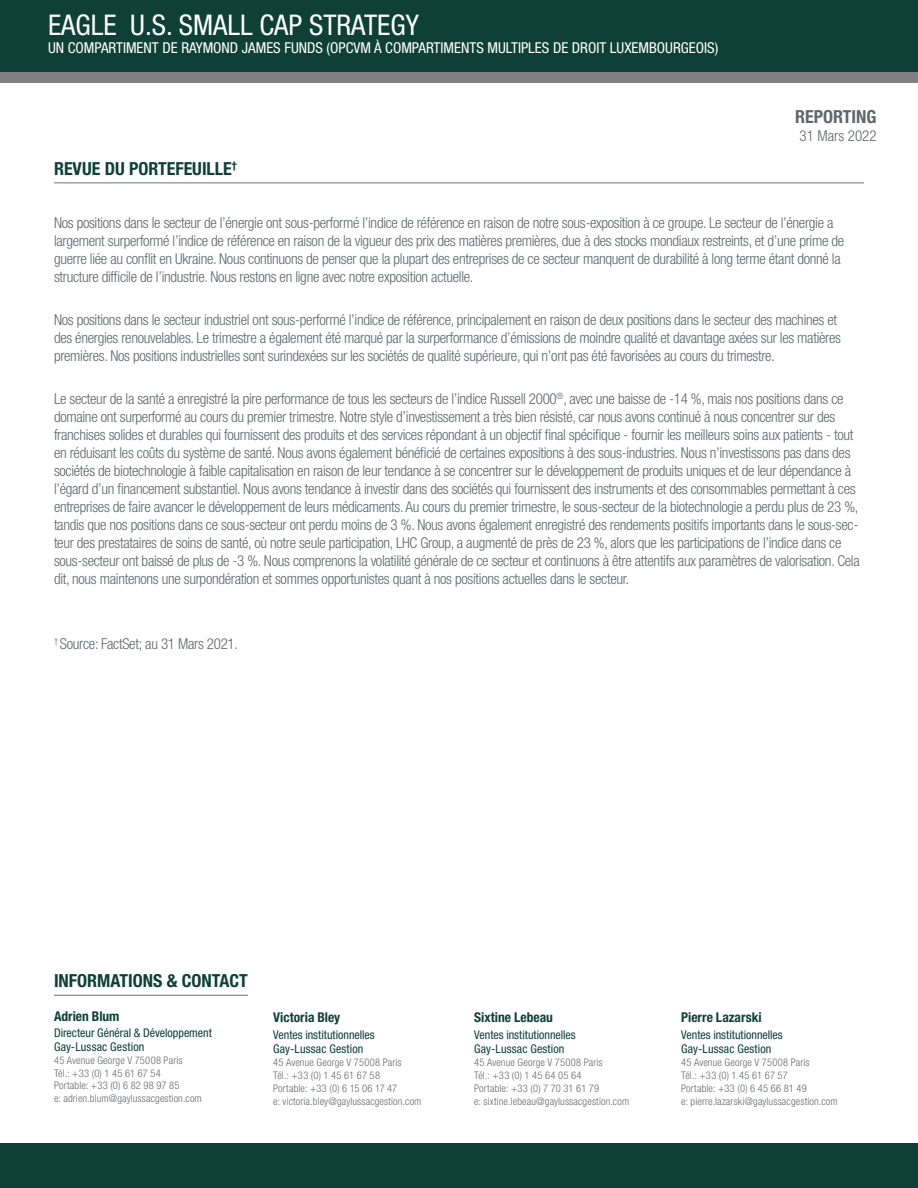
<style>
.page{position:relative;width:918px;height:1188px;background:#fff}
.page>*{position:absolute;margin:0;border:0;box-sizing:border-box;transform-origin:0 0}
.t1{font:condensed 28.5px "Helvetica Neue LT Std";color:#fff}
.Header__Bottom_Line{font:700 condensed 18px "Helvetica Neue LT Std";color:#0e4036}
.t2{font:700 condensed 18px "Helvetica Neue LT Std";color:#63656a}
.t3{font:300 condensed 15px/18px "Helvetica Neue LT Std";letter-spacing:-.02em;color:#63656a}
.t4{font:condensed 15px "Helvetica Neue LT Std";color:#fff}
.t5{font:300 condensed 15px "Helvetica Neue LT Std";color:#63656a}
.S__01__Names_Title{font:700 condensed 13.5px "Helvetica Neue LT Std";color:#0e4036}
.S__01__Names_Subtitl{font:condensed 12px "Helvetica Neue LT Std";color:#0e4036}
.S__03__Bullet{font:condensed 12px "Helvetica Neue LT Std";letter-spacing:.015em;color:#0e4036}
.S__03__Bullet-2{font:300 condensed 10.5px "Helvetica Neue LT Std";letter-spacing:.015em;color:#68696c}
.S__03__Bullet-3{font:300 condensed 10.5px "Helvetica Neue LT Std";letter-spacing:.035em;color:#68696c}
</style>
<div class="page">
<div style="left:0;top:1143px;width:918px;height:45px;background:#0e4036"></div>
<div style="left:0;top:24px;width:918px;height:58px;background:#808083"></div>
<div style="left:0;top:0;width:918px;height:72px;background:#0e4036"></div>
<hr style="left:54px;top:182px;width:810px;height:1px;background:#808285">
<hr style="left:54px;top:995px;width:194px;height:1px;background:#808285">
<p class="t1" style="left:48px;top:9px;width:372px">EAGLE U.S. SMALL CAP STRATEGY</p>
<p class="t4" style="left:48px;top:39px;width:672px">UN COMPARTIMENT DE RAYMOND JAMES FUNDS (OPCVM À COMPARTIMENTS MULTIPLES DE DROIT LUXEMBOURGEOIS)</p>
<p class="Header__Bottom_Line" style="left:54px;top:157px;width:185px">REVUE DU PORTEFEUILLE<sup>†</sup></p>
<p class="t2" style="left:795px;top:106px;width:83px">REPORTING</p>
<p class="t5" style="left:800px;top:127px;width:79px">31 Mars 2022</p>
<p class="t3" style="left:54px;top:213px;width:792px">Nos positions dans le secteur de l’énergie ont sous-performé l’indice de référence en raison de notre sous-exposition à ce groupe. Le secteur de l’énergie a largement surperformé l’indice de référence en raison de la vigueur des prix des matières premières, due à des stocks mondiaux restreints, et d’une prime de guerre liée au conflit en Ukraine. Nous continuons de penser que la plupart des entreprises de ce secteur manquent de durabilité à long terme étant donné la structure difficile de l’industrie. Nous restons en ligne avec notre exposition actuelle.</p>
<p class="t3" style="left:54px;top:310px;width:789px">Nos positions dans le secteur industriel ont sous-performé l’indice de référence, principalement en raison de deux positions dans le secteur des machines et des énergies renouvelables. Le trimestre a également été marqué par la surperformance d’émissions de moindre qualité et davantage axées sur les matières premières. Nos positions industrielles sont surindexées sur les sociétés de qualité supérieure, qui n’ont pas été favorisées au cours du trimestre.</p>
<p class="t3" style="left:54px;top:389px;width:807px">Le secteur de la santé a enregistré la pire performance de tous les secteurs de l’indice Russell 2000<sup>®</sup>, avec une baisse de -14 %, mais nos positions dans ce domaine ont surperformé au cours du premier trimestre. Notre style d’investissement a très bien résisté, car nous avons continué à nous concentrer sur des franchises solides et durables qui fournissent des produits et des services répondant à un objectif final spécifique - fournir les meilleurs soins aux patients - tout en réduisant les coûts du système de santé. Nous avons également bénéficié de certaines expositions à des sous-industries. Nous n’investissons pas dans des sociétés de biotechnologie à faible capitalisation en raison de leur tendance à se concentrer sur le développement de produits uniques et de leur dépendance à l’égard d’un financement substantiel. Nous avons tendance à investir dans des sociétés qui fournissent des instruments et des consommables permettant à ces entreprises de faire avancer le développement de leurs médicaments. Au cours du premier trimestre, le sous-secteur de la biotechnologie a perdu plus de 23 %, tandis que nos positions dans ce sous-secteur ont perdu moins de 3 %. Nous avons également enregistré des rendements positifs importants dans le sous-sec&shy;teur des prestataires de soins de santé, où notre seule participation, LHC Group, a augmenté de près de 23 %, alors que les participations de l’indice dans ce sous-secteur ont baissé de plus de -3 %. Nous comprenons la volatilité générale de ce secteur et continuons à être attentifs aux paramètres de valorisation. Cela dit, nous maintenons une surpondération et sommes opportunistes quant à nos positions actuelles dans le secteur.</p>
<p class="t3" style="left:54px;top:634px;width:186px"><sup>†</sup> Source: FactSet; au 31 Mars 2021.</p>
<p class="Header__Bottom_Line" style="left:54px;top:970px;width:195px">INFORMATIONS &amp; CONTACT</p>
<p class="S__01__Names_Title" style="left:54px;top:1008px;width:67px">Adrien Blum</p>
<p class="S__01__Names_Subtitl" style="left:54px;top:1026px;width:159px">Directeur Général &amp; Développement</p>
<p class="S__03__Bullet" style="left:54px;top:1040px;width:92px">Gay-Lussac Gestion</p>
<p class="S__03__Bullet-2" style="left:54px;top:1054px;width:130px">45 Avenue George V 75008 Paris</p>
<p class="S__03__Bullet-2" style="left:54px;top:1067px;width:108px">Tél.: +33 (0) 1 45 61 67 54</p>
<p class="S__03__Bullet-2" style="left:54px;top:1079px;width:127px">Portable: +33 (0) 6 82 98 97 85</p>
<p class="S__03__Bullet-2" style="left:54px;top:1092px;width:149px">e: adrien.blum@gaylussacgestion.com</p>
<p class="S__01__Names_Title" style="left:273px;top:1010px;width:69px">Victoria Bley</p>
<p class="S__01__Names_Subtitl" style="left:273px;top:1028px;width:103px">Ventes institutionnelles</p>
<p class="S__01__Names_Subtitl" style="left:273px;top:1042px;width:92px">Gay-Lussac Gestion</p>
<p class="S__03__Bullet-2" style="left:273px;top:1056px;width:130px">45 Avenue George V 75008 Paris</p>
<p class="S__03__Bullet-2" style="left:273px;top:1069px;width:108px">Tél.: +33 (0) 1 45 61 67 58</p>
<p class="S__03__Bullet-2" style="left:273px;top:1082px;width:126px">Portable: +33 (0) 6 15 06 17 47</p>
<p class="S__03__Bullet-2" style="left:273px;top:1095px;width:150px">e: victoria.bley@gaylussacgestion.com</p>
<p class="S__01__Names_Title" style="left:474px;top:1010px;width:80px">Sixtine Lebeau</p>
<p class="S__01__Names_Subtitl" style="left:474px;top:1028px;width:103px">Ventes institutionnelles</p>
<p class="S__01__Names_Subtitl" style="left:474px;top:1042px;width:92px">Gay-Lussac Gestion</p>
<p class="S__03__Bullet-2" style="left:474px;top:1056px;width:130px">45 Avenue George V 75008 Paris</p>
<p class="S__03__Bullet-3" style="left:474px;top:1069px;width:109px">Tél.: +33 (0) 1 45 64 05 64</p>
<p class="S__03__Bullet-2" style="left:474px;top:1082px;width:127px">Portable: +33 (0) 7 70 31 61 79</p>
<p class="S__03__Bullet-2" style="left:474px;top:1095px;width:157px">e: sixtine.lebeau@gaylussacgestion.com</p>
<p class="S__01__Names_Title" style="left:681px;top:1010px;width:82px">Pierre Lazarski</p>
<p class="S__01__Names_Subtitl" style="left:681px;top:1028px;width:103px">Ventes institutionnelles</p>
<p class="S__01__Names_Subtitl" style="left:681px;top:1042px;width:92px">Gay-Lussac Gestion</p>
<p class="S__03__Bullet-2" style="left:681px;top:1056px;width:130px">45 Avenue George V 75008 Paris</p>
<p class="S__03__Bullet-2" style="left:681px;top:1069px;width:108px">Tél.: +33 (0) 1 45 61 67 57</p>
<p class="S__03__Bullet-2" style="left:681px;top:1082px;width:127px">Portable: +33 (0) 6 45 66 81 49</p>
<p class="S__03__Bullet-2" style="left:681px;top:1095px;width:158px">e: pierre.lazarski@gaylussacgestion.com</p>
</div>
